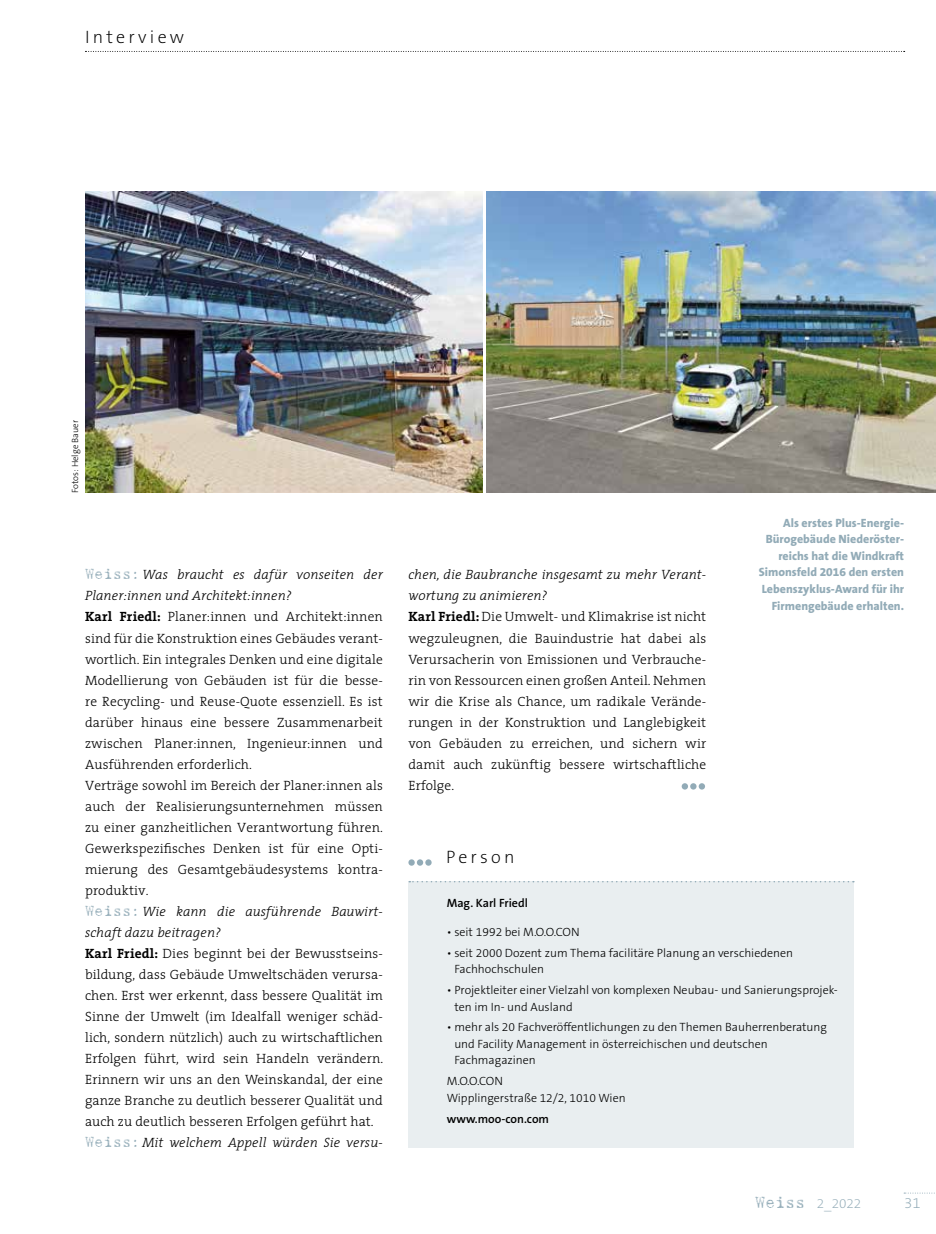
<style>
.page{position:relative;width:936px;height:1234px;background:#fff}
.page>*{position:absolute;margin:0;border:0;box-sizing:border-box;transform-origin:0 0}
.t1{font:200 18px "The Sans B2";letter-spacing:.18em;color:#000}
.t2{font:200 15px "The Sans B2";color:#92abb7}
.t3{font:300 13.5px/21px "The Serif";letter-spacing:.01em;color:#000}
.t4{font:200 13.5px "The Sans B2";color:#92abb7}
.t5{font:300 12px/16.5px "The Sans B3";color:#000}
.t6{font:800 12px/16.5px "The Sans B8";color:#92abb7;text-align:right}
.t7{font:600 12px "The Sans B6";color:#000}
.t8{font:300 9px "The Sans B3";color:#000}
.s1{font-family:"Harting";font-weight:400;font-size:15px;color:#92abb7}
.s2{font-style:italic}
.s3{font-weight:700}
.s4{font-family:"Harting";font-weight:400;font-size:16.5px}
</style>
<div class="page">
<svg style="left:904px;top:1192px;width:31px;height:1px"></svg>
<svg style="left:85px;top:51px;width:819px;height:1px"></svg>
<div style="left:681px;top:783px;width:7px;height:6px;background:#92abb7;border-radius:50%"></div>
<svg style="left:690px;top:783px;width:6px;height:6px"></svg>
<div style="left:698px;top:783px;width:7px;height:6px;background:#92abb7;border-radius:50%"></div>
<div style="left:408px;top:880px;width:445px;height:267px;background:#e9eef0"></div>
<svg style="left:409px;top:880px;width:444px;height:2px"></svg>
<div style="left:408px;top:859px;width:7px;height:6px;background:#92abb7;border-radius:50%"></div>
<svg style="left:417px;top:859px;width:14px;height:6px"></svg>
<img style="left:486px;top:191px;width:449px;height:301px">
<img style="left:85px;top:191px;width:397px;height:301px">
<h1 class="t1" style="left:85px;top:27px;width:101px">Interview</h1>
<p class="t8" style="left:70px;top:492px;width:74px;rotate:-90deg">Fotos: Helge Bauer</p>
<p class="t6" style="left:758px;top:515px;width:147px">Als erstes Plus-Energie-<br>Bürogebäude Niederöster&shy;reichs hat die Windkraft<br>Simonsfeld 2016 den ersten<br>Lebenszyklus-Award für ihr<br>Firmengebäude erhalten.</p>
<p class="t3" style="left:85px;top:564px;width:300px"><span class="s1">Weiss:</span><span class="s2">Was braucht es dafür vonseiten der Planer:innen und Architekt:innen?<br></span><span class="s3">Karl Friedl:</span> Planer:innen und Architekt:innen sind für die Konstruktion eines Gebäudes verant&shy;wortlich. Ein integrales Denken und eine digitale Modellierung von Gebäuden ist für die besse&shy;re Recycling- und Reuse-Quote essenziell. Es ist darüber hinaus eine bessere Zusammenarbeit zwischen Planer:innen, Ingenieur:innen und Ausführenden erforderlich.<br>Verträge sowohl im Bereich der Planer:innen als auch der Realisierungsunternehmen müssen zu einer ganzheitlichen Verantwortung führen.<br>Gewerkspezifisches Denken ist für eine Opti&shy;mierung des Gesamtgebäudesystems kontra&shy;produktiv.<br><span class="s1">Weiss:</span><span class="s2">Wie kann die ausführende Bauwirt&shy;schaft dazu beitragen?<br></span><span class="s3">Karl Friedl:</span> Dies beginnt bei der Bewusstseins&shy;bildung, dass Gebäude Umweltschäden verursa&shy;chen. Erst wer erkennt, dass bessere Qualität im Sinne der Umwelt (im Idealfall weniger schäd&shy;lich, sondern nützlich) auch zu wirtschaftlichen Erfolgen führt, wird sein Handeln verändern.<br>Erinnern wir uns an den Weinskandal, der eine ganze Branche zu deutlich besserer Qualität und auch zu deutlich besseren Erfolgen geführt hat.<br><span class="s1">Weiss:</span> <span class="s2">Mit welchem Appell würden Sie versu-</span></p>
<p class="t3" style="left:408px;top:564px;width:299px"><span class="s2">chen, die Baubranche insgesamt zu mehr Verant&shy;wortung zu animieren?<br></span><span class="s3">Karl Friedl:</span> Die Umwelt- und Klimakrise ist nicht wegzuleugnen, die Bauindustrie hat dabei als Verursacherin von Emissionen und Verbrauche&shy;rin von Ressourcen einen großen Anteil. Nehmen wir die Krise als Chance, um radikale Verände&shy;rungen in der Konstruktion und Langlebigkeit von Gebäuden zu erreichen, und sichern wir damit auch zukünftig bessere wirtschaftliche Erfolge.</p>
<h1 class="t1" style="left:446px;top:846px;width:70px">Person</h1>
<p class="t7" style="left:446px;top:896px;width:83px">Mag. Karl Friedl</p>
<p class="t5" style="left:446px;top:923px;width:134px">• seit 1992 bei M.O.O.CON</p>
<p class="t5" style="left:454px;top:944px;width:340px;text-indent:-8px">• seit 2000 Dozent zum Thema facilitäre Planung an verschiedenen<br>Fachhochschulen</p>
<p class="t5" style="left:454px;top:981px;width:385px;text-indent:-8px">• Projektleiter einer Vielzahl von komplexen Neubau- und Sanierungsprojek&shy;ten im In- und Ausland</p>
<p class="t5" style="left:454px;top:1019px;width:374px;text-indent:-8px">• mehr als 20 Fachveröffentlichungen zu den Themen Bauherrenberatung und Facility Management in österreichischen und deutschen<br>Fachmagazinen</p>
<p class="t5" style="left:446px;top:1072px;width:180px">M.O.O.CON<br>Wipplingerstraße 12/2, 1010 Wien</p>
<p class="t7" style="left:446px;top:1111px;width:104px">www.moo-con.com</p>
<p class="t4" style="left:755px;top:1195px;width:108px"><span class="s4">Weiss</span> 2_2022</p>
<p class="t2" style="left:904px;top:1194px;width:18px">31</p>
</div>
